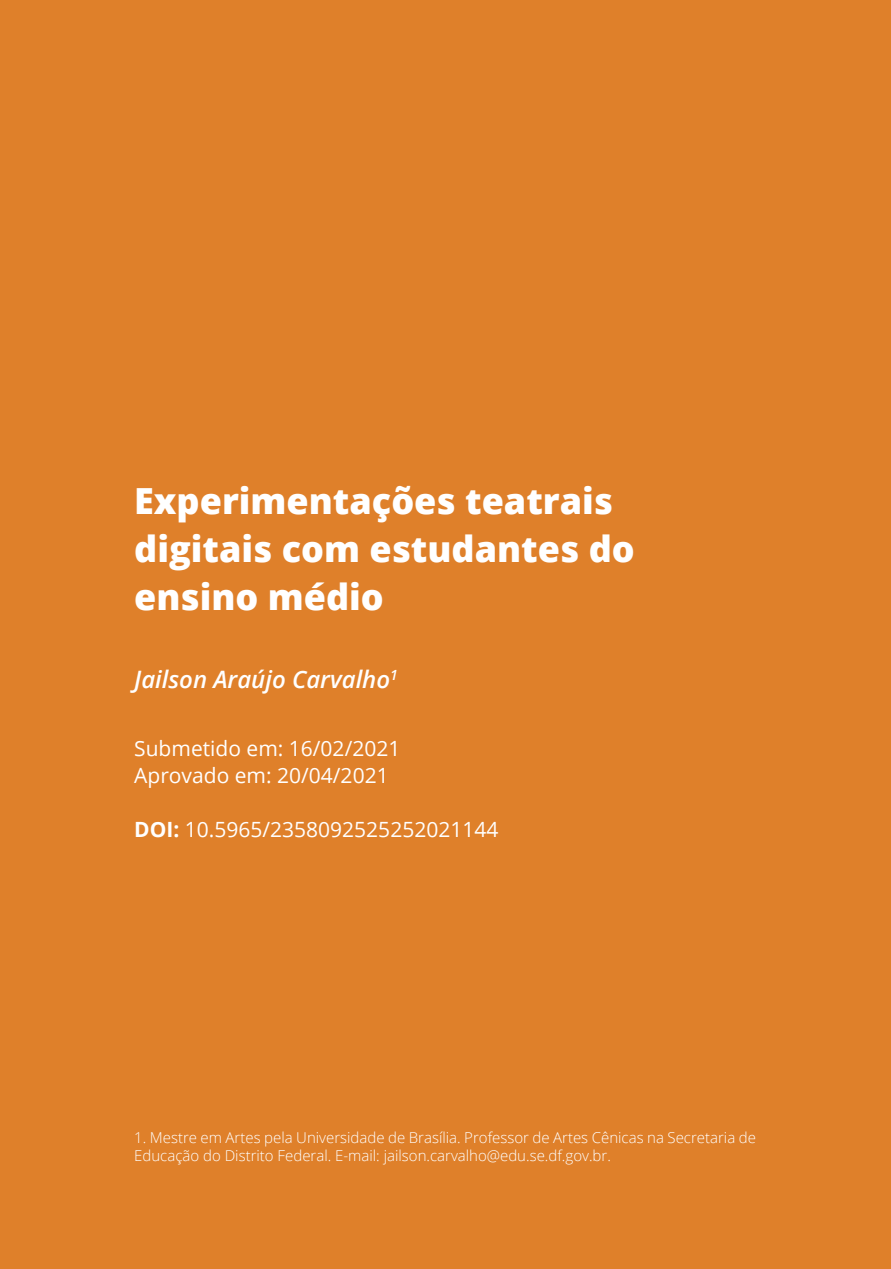
<style>
.page{position:relative;width:891px;height:1269px;background:#df802a}
.page>*{position:absolute;margin:0;border:0;box-sizing:border-box;transform-origin:0 0}
.t1{font:800 36px/48px "Open Sans";color:#fff}
.t2{font:italic 600 24px "Open Sans";color:#fff}
.t3{font:21px/27px "Open Sans";color:#fff}
.t4{font:300 15px/18px "Open Sans";color:#fff}
.s1{font-weight:700}
</style>
<div class="page">
<h1 class="t1" style="left:134px;top:475px;width:502px">Experimentações teatrais digitais com estudantes do ensino médio</h1>
<h2 class="t2" style="left:134px;top:662px;width:265px">Jailson Araújo Carvalho<sup>1</sup></h2>
<h3 class="t3" style="left:134px;top:734px;width:268px">Submetido em: 16/02/2021<br>Aprovado em: 20/04/2021</h3>
<h3 class="t3" style="left:134px;top:815px;width:366px"><span class="s1">DOI:</span> 10.5965/2358092525252021144</h3>
<p class="t4" style="left:134px;top:1128px;width:623px">1. Mestre em Artes pela Universidade de Brasília. Professor de Artes Cênicas na Secretaria de<br>Educação do Distrito Federal. E-mail: jailson.carvalho@edu.se.df.gov.br.</p>
</div>
